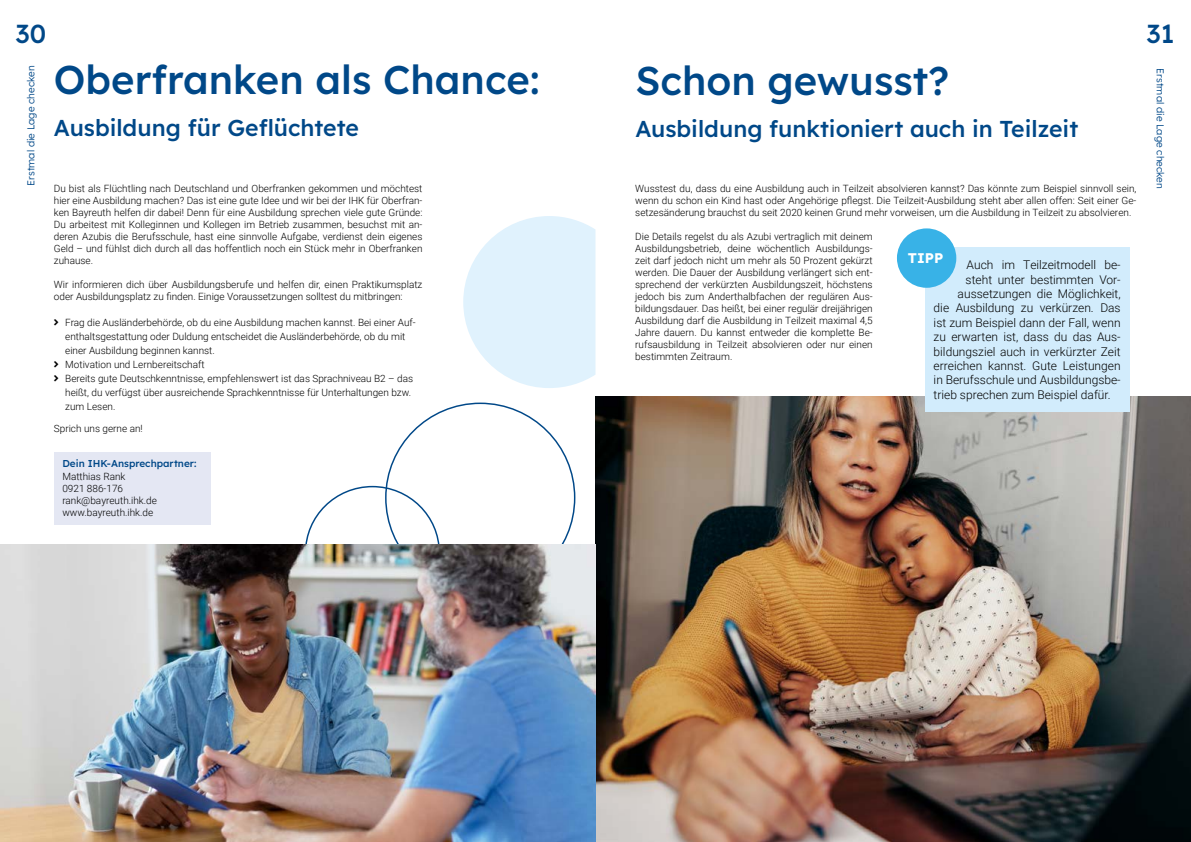
<style>
.page{position:relative;width:1191px;height:842px;background:#fff}
.page>*{position:absolute;margin:0;border:0;box-sizing:border-box;transform-origin:0 0}
.t1{font:500 40px "Lexend Deca";color:#004888}
.t2{font:500 26px "Lexend Deca";color:#004888}
.t3{font:500 23px "Lexend Deca";color:#004888}
.t4{font:700 14px "Lexend Deca";color:#fff}
.t5{font:300 12px "Roboto";color:#000}
.t6{font:300 10px/12px "Roboto";color:#000;text-align:justify}
.t7{font:300 10px "Lexend Deca";color:#004888}
.t8{font:500 10px "Lexend Deca";color:#004888}
</style>
<div class="page">
<img style="left:595px;top:396px;width:596px;height:446px">
<div style="left:54px;top:452px;width:156px;height:72px;background:#e4e7f3"></div>
<svg style="left:463px;top:216px;width:132px;height:172px"></svg>
<img style="left:0;top:544px;width:595px;height:298px">
<div style="left:925px;top:247px;width:205px;height:165px;background:#d2ecfc"></div>
<div style="left:897px;top:228px;width:59px;height:60px;background:#38b2e7;border-radius:50%"></div>
<h2 class="t2" style="left:16px;top:14px;width:32px">30</h2>
<h2 class="t2" style="left:1146px;top:14px;width:29px">31</h2>
<p class="t7" style="left:24px;top:186px;width:122px;rotate:-90deg">Erstmal die Lage checken</p>
<p class="t7" style="left:1167px;top:68px;width:122px;rotate:90deg">Erstmal die Lage checken</p>
<h1 class="t1" style="left:54px;top:50px;width:487px">Oberfranken als Chance:</h1>
<h3 class="t3" style="left:54px;top:111px;width:307px">Ausbildung für Geflüchtete</h3>
<h1 class="t1" style="left:635px;top:51px;width:315px">Schon gewusst?</h1>
<h3 class="t3" style="left:635px;top:111px;width:444px">Ausbildung funktioniert auch in Teilzeit</h3>
<p class="t6" style="left:54px;top:182px;width:370px">Du bist als Flüchtling nach Deutschland und Oberfranken gekommen und möchtest hier eine Ausbildung machen? Das ist eine gute Idee und wir bei der IHK für Oberfran&shy;ken Bayreuth helfen dir dabei! Denn für eine Ausbildung sprechen viele gute Gründe:<br>Du arbeitest mit Kolleginnen und Kollegen im Betrieb zusammen, besuchst mit an&shy;deren Azubis die Berufsschule, hast eine sinnvolle Aufgabe, verdienst dein eigenes Geld – und fühlst dich durch all das hoffentlich noch ein Stück mehr in Oberfranken zuhause.</p>
<p class="t6" style="left:54px;top:278px;width:370px">Wir informieren dich über Ausbildungsberufe und helfen dir, einen Praktikumsplatz oder Ausbildungsplatz zu finden. Einige Voraussetzungen solltest du mitbringen:</p>
<p class="t6" style="left:65px;top:315px;width:352px;line-height:14px;text-align:left">Frag die Ausländerbehörde, ob du eine Ausbildung machen kannst. Bei einer Auf&shy;enthaltsgestattung oder Duldung entscheidet die Ausländerbehörde, ob du mit einer Ausbildung beginnen kannst.<br>Motivation und Lernbereitschaft<br>Bereits gute Deutschkenntnisse, empfehlenswert ist das Sprachniveau B2 – das heißt, du verfügst über ausreichende Sprachkenntnisse für Unterhaltungen bzw. zum Lesen.</p>
<p class="t6" style="left:54px;top:422px;width:90px">Sprich uns gerne an!</p>
<p class="t6" style="left:635px;top:182px;width:502px">Wusstest du, dass du eine Ausbildung auch in Teilzeit absolvieren kannst? Das könnte zum Beispiel sinnvoll sein, wenn du schon ein Kind hast oder Angehörige pflegst. Die Teilzeit-Ausbildung steht aber allen offen: Seit einer Ge&shy;setzesänderung brauchst du seit 2020 keinen Grund mehr vorweisen, um die Ausbildung in Teilzeit zu absolvieren.</p>
<p class="t6" style="left:635px;top:230px;width:239px">Die Details regelst du als Azubi vertraglich mit deinem Ausbildungsbetrieb, deine wöchentlich Ausbildungs&shy;zeit darf jedoch nicht um mehr als 50 Prozent gekürzt werden. Die Dauer der Ausbildung verlängert sich ent&shy;sprechend der verkürzten Ausbildungszeit, höchstens jedoch bis zum Anderthalbfachen der regulären Aus&shy;bildungsdauer. Das heißt, bei einer regulär dreijährigen Ausbildung darf die Ausbildung in Teilzeit maximal 4,5<br>Jahre dauern. Du kannst entweder die komplette Be&shy;rufsausbildung in Teilzeit absolvieren oder nur einen bestimmten Zeitraum.</p>
<h3 class="t4" style="left:908px;top:247px;width:37px">TIPP</h3>
<p class="t5" style="left:966px;top:256px;width:155px">Auch im Teilzeitmodell be-</p>
<p class="t5" style="left:965px;top:271px;width:156px">steht unter bestimmten Vor-</p>
<p class="t5" style="left:957px;top:285px;width:164px">aussetzungen die Möglichkeit,</p>
<p class="t5" style="left:933px;top:300px;width:189px">die Ausbildung zu verkürzen. Das</p>
<p class="t5" style="left:933px;top:314px;width:188px">ist zum Beispiel dann der Fall, wenn</p>
<p class="t5" style="left:933px;top:328px;width:188px">zu erwarten ist, dass du das Aus-</p>
<p class="t5" style="left:933px;top:343px;width:188px">bildungsziel auch in verkürzter Zeit</p>
<p class="t5" style="left:933px;top:357px;width:188px">erreichen kannst. Gute Leistungen</p>
<p class="t5" style="left:933px;top:372px;width:188px">in Berufsschule und Ausbildungsbe-</p>
<p class="t5" style="left:933px;top:386px;width:179px">trieb sprechen zum Beispiel dafür.</p>
<p class="t8" style="left:62px;top:456px;width:136px">Dein IHK-Ansprechpartner:</p>
<p class="t6" style="left:62px;top:470px;width:96px;text-align:left">Matthias Rank<br>0921 886-176 rank@bayreuth.ihk.de www.bayreuth.ihk.de</p>
</div>
